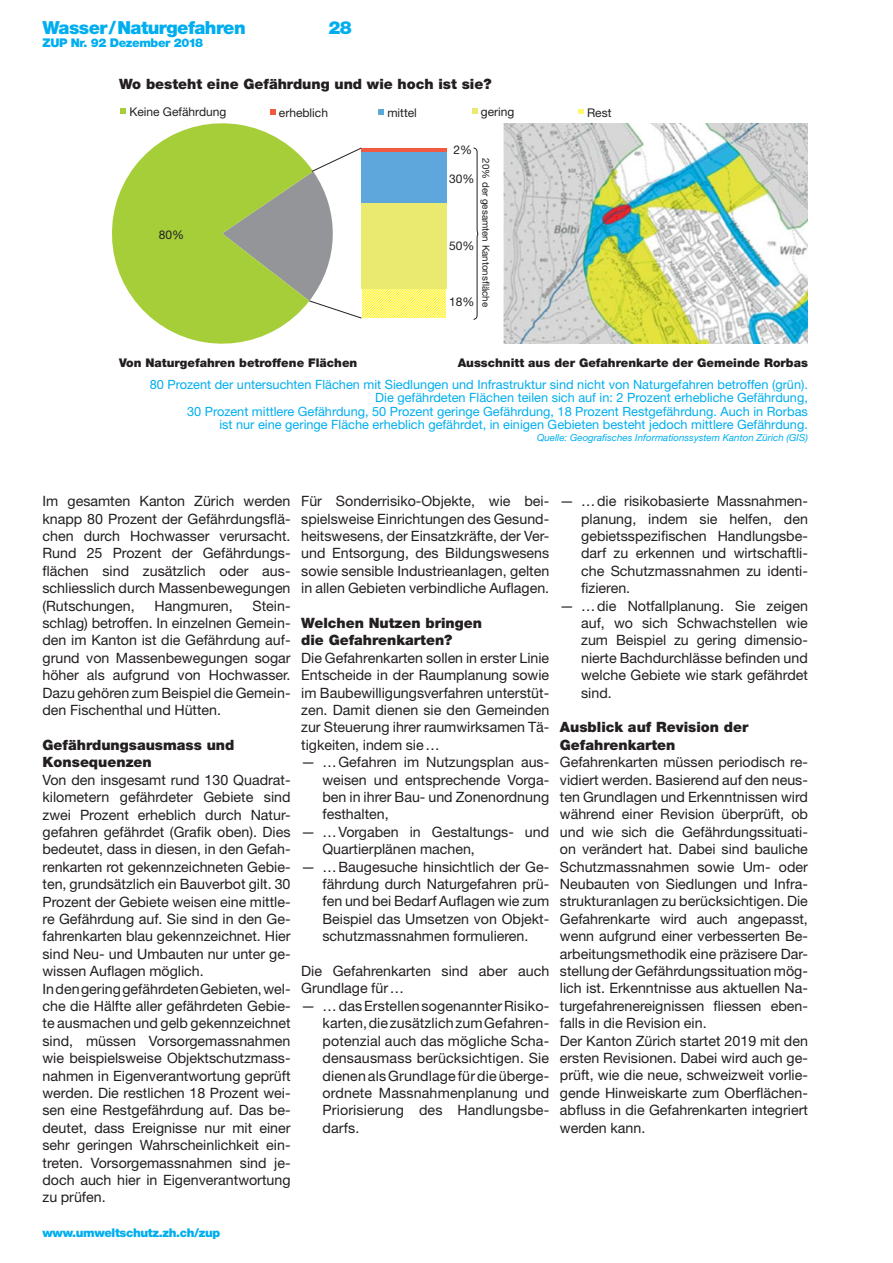
<style>
.page{position:relative;width:893px;height:1263px;background:#fff}
.page>*{position:absolute;margin:0;border:0;box-sizing:border-box;transform-origin:0 0}
.t1{font:900 18px "Helvetica Neue LT Std";letter-spacing:-.03em;color:#00aeef}
.t2{font:14.25px/17.4px "Helvetica Neue LT Std";color:#231f20;text-align:justify}
.t3{font:900 14.25px/17.4px "Helvetica Neue LT Std";color:#231f20}
.t4{font:12.75px/13.5px "Helvetica Neue LT Std";color:#00aeef;text-align:right}
.t5{font:900 12px "Helvetica Neue LT Std";color:#231f20}
.t6{font:12px "Helvetica Neue LT Std";color:#231f20}
.t7{font:900 12px "Helvetica Neue LT Std";letter-spacing:-.03em;color:#00aeef}
.t8{font:italic 9.75px "Helvetica Neue LT Std";color:#00aeef}
.t9{font:9.75px "Helvetica Neue LT Std";color:#231f20}
</style>
<div class="page">
<svg style="left:112px;top:123px;width:179px;height:221px;fill:#a6ce39"></svg>
<svg style="left:473px;top:147px;width:6px;height:173px"></svg>
<svg style="left:222px;top:147px;width:225px;height:173px"></svg>
<svg style="left:120px;top:108px;width:6px;height:6px"></svg>
<svg style="left:270px;top:109px;width:6px;height:6px"></svg>
<svg style="left:378px;top:109px;width:6px;height:6px"></svg>
<svg style="left:472px;top:109px;width:6px;height:5px"></svg>
<svg style="left:578px;top:109px;width:6px;height:5px"></svg>
<img style="left:504px;top:123px;width:304px;height:221px">
<p class="t1" style="left:43px;top:21px;width:205px">Wasser / Naturgefahren</p>
<p class="t1" style="left:328px;top:21px;width:25px">28</p>
<p class="t7" style="left:43px;top:38px;width:162px">ZUP Nr. 92 Dezember 2018</p>
<p class="t3" style="left:119px;top:76px;width:374px">Wo besteht eine Gefährdung und wie hoch ist sie?</p>
<p class="t6" style="left:129px;top:108px;width:99px">Keine Gefährdung</p>
<p class="t6" style="left:279px;top:108px;width:51px">erheblich</p>
<p class="t6" style="left:387px;top:108px;width:31px">mittel</p>
<p class="t6" style="left:481px;top:108px;width:35px">gering</p>
<p class="t6" style="left:587px;top:108px;width:26px">Rest</p>
<p class="t6" style="left:159px;top:230px;width:27px">80%</p>
<p class="t6" style="left:454px;top:146px;width:20px">2%</p>
<p class="t6" style="left:449px;top:174px;width:27px">30%</p>
<p class="t9" style="left:490px;top:158px;width:150px;rotate:90deg">20% der gesamten Kantonsfläche</p>
<p class="t6" style="left:449px;top:242px;width:27px">50%</p>
<p class="t6" style="left:449px;top:297px;width:27px">18%</p>
<p class="t5" style="left:119px;top:358px;width:240px">Von Naturgefahren betroffene Flächen</p>
<p class="t5" style="left:458px;top:358px;width:352px">Ausschnitt aus der Gefahrenkarte der Gemeinde Rorbas</p>
<p class="t4" style="left:150px;top:379px;width:660px">80 Prozent der untersuchten Flächen mit Siedlungen und Infrastruktur sind nicht von Naturge fahren betroffen (grün).<br>Die gefährdeten Flächen teilen sich auf in: 2 Prozent erhebliche Gefährdung,<br>30 Prozent mittlere Gefährdung, 50 Prozent geringe Gefährdung, 18 Prozent Restgefährdung. Auch in Rorbas<br>ist nur eine geringe Fläche erheblich gefährdet, in einigen Gebieten besteht jedoch mittlere Gefährdung.</p>
<p class="t8" style="left:537px;top:431px;width:272px">Quelle: Geografisches Informationssystem Kanton Zürich (GIS)</p>
<p class="t2" style="left:43px;top:494px;width:250px">Im gesamten Kanton Zürich werden knapp 80 Prozent der Gefährdungsflä&shy;chen durch Hochwasser verursacht.<br>Rund 25 Prozent der Gefährdungs&shy;flächen sind zusätzlich oder aus&shy;schliesslich durch Massenbewegungen (Rutschungen,</p>
<p class="t2" style="left:43px;top:599px;width:250px;text-indent:210px">Stein&shy;schlag) betroffen. In einzelnen Gemein&shy;den im Kanton ist die Gefährdung auf&shy;grund von Massenbewegungen sogar höher als aufgrund von Hochwasser.<br>Dazu gehören zum Beispiel die Gemein&shy;den Fischenthal und Hütten.</p>
<p class="t3" style="left:43px;top:738px;width:193px">Gefährdungsausmass und<br>Konsequenzen</p>
<p class="t2" style="left:43px;top:773px;width:250px;text-align:left">Von den insgesamt rund 130 Quadrat&shy;kilometern gefährdeter Gebiete sind zwei Prozent erheblich durch Natur&shy;gefahren gefährdet (Grafik oben). Dies bedeutet, dass in diesen, in den Gefah&shy;renkarten rot gekennzeichneten Gebie&shy;ten, grundsätzlich ein Bauverbot gilt. 30<br>Prozent der Gebiete weisen eine mittle&shy;re Gefährdung auf. Sie sind in den Ge&shy;fahrenkarten blau gekennzeichnet. Hier sind Neu- und Umbauten nur unter ge&shy;wissen Auflagen möglich.<br>In den gering gefährdeten Gebieten, wel&shy;che die Hälfte aller gefährdeten Gebie&shy;te ausmachen und gelb gekennzeichnet sind, müssen Vorsorgemassnahmen wie beispielsweise Objektschutzmass&shy;nahmen in Eigenverantwortung geprüft werden. Die restlichen 18 Prozent wei&shy;sen eine Restgefährdung auf. Das be&shy;deutet, dass Ereignisse nur mit einer sehr geringen Wahrscheinlichkeit ein&shy;treten. Vorsorgemassnahmen sind je&shy;doch auch hier in Eigenverantwortung zu prüfen.</p>
<p class="t2" style="left:155px;top:599px;width:80px">Hangmuren,</p>
<p class="t7" style="left:43px;top:1229px;width:179px">www.umweltschutz.zh.ch/zup</p>
<p class="t2" style="left:301px;top:494px;width:250px">Für Sonderrisiko-Objekte, wie bei&shy;spielsweise Einrichtungen des Gesund&shy;heitswesens, der Einsatzkräfte, der Ver&shy;und Entsorgung, des Bildungswesens sowie sensible Industrieanlagen, gelten in allen Gebieten verbindliche Auflagen.</p>
<p class="t3" style="left:301px;top:616px;width:182px">Welchen Nutzen bringen die Gefahrenkarten?</p>
<p class="t2" style="left:301px;top:651px;width:250px">Die Gefahrenkarten sollen in erster Linie Entscheide in der Raumplanung sowie im Baubewilligungsverfahren unterstüt&shy;zen. Damit dienen sie den Gemeinden zur Steuerung ihrer raumwirksamen Tä&shy;tigkeiten, indem sie …</p>
<p class="t2" style="left:322px;top:755px;width:228px;text-indent:-21px">— … Gefahren im Nutzungsplan aus&shy;weisen und entsprechende Vorga&shy;ben in ihrer Bau- und Zonenordnung festhalten,</p>
<p class="t2" style="left:322px;top:825px;width:228px;text-indent:-21px">— … Vorgaben in Gestaltungs- und<br>Quartierplänen machen,</p>
<p class="t2" style="left:322px;top:860px;width:228px;text-indent:-21px">— … Baugesuche hinsichtlich der Ge&shy;fährdung durch Naturgefahren prü&shy;fen und bei Bedarf Auflagen wie zum Beispiel das Umsetzen von Objekt&shy;schutzmassnahmen formulieren.</p>
<p class="t2" style="left:301px;top:964px;width:250px">Die Gefahrenkarten sind aber auch<br>Grundlage für …</p>
<p class="t2" style="left:322px;top:999px;width:228px;text-indent:-21px">— … das Erstellen sogenannter Risiko&shy;karten, die zusätzlich zum Gefahren&shy;potenzial auch das mögliche Scha&shy;densausmass berücksichtigen. Sie dienen als Grundlage für die überge&shy;ordnete Massnahmenplanung und Priorisierung des Handlungsbe&shy;darfs.</p>
<p class="t2" style="left:581px;top:494px;width:228px;text-indent:-21px">— … die risikobasierte Massnahmen&shy;planung, indem sie helfen, den gebietsspezifischen Handlungs be&shy;darf zu erkennen und wirtschaftli&shy;che Schutzmassnahmen zu identi&shy;fizieren.</p>
<p class="t2" style="left:581px;top:599px;width:228px;text-indent:-21px">— … die Notfallplanung. Sie zeigen auf, wo sich Schwachstellen wie zum Beispiel zu gering dimensio&shy;nierte Bachdurchlässe befinden und welche Gebiete wie stark gefährdet sind.</p>
<p class="t3" style="left:560px;top:720px;width:190px">Ausblick auf Revision der<br>Gefahrenkarten</p>
<p class="t2" style="left:560px;top:755px;width:250px;text-align:left">Gefahrenkarten müssen periodisch re&shy;vidiert werden. Basierend auf den neus&shy;ten Grundlagen und Erkenntnissen wird während einer Revision überprüft, ob und wie sich die Gefährdungssituati&shy;on verändert hat. Dabei sind bauliche Schutzmassnahmen sowie Um- oder Neubauten von Siedlungen und Infra&shy;strukturanlagen zu berücksichtigen. Die Gefahrenkarte wird auch angepasst, wenn aufgrund einer verbesserten Be&shy;arbeitungsmethodik eine präzisere Dar&shy;stellung der Gefährdungssituation mög&shy;lich ist. Erkenntnisse aus aktuellen Na&shy;turgefahrenereignissen fliessen eben&shy;falls in die Revision ein.<br>Der Kanton Zürich startet 2019 mit den ersten Revisionen. Dabei wird auch ge&shy;prüft, wie die neue, schweizweit vorlie&shy;gende Hinweiskarte zum Oberflächen&shy;abfluss in die Gefahrenkarten integriert werden kann.</p>
</div>
